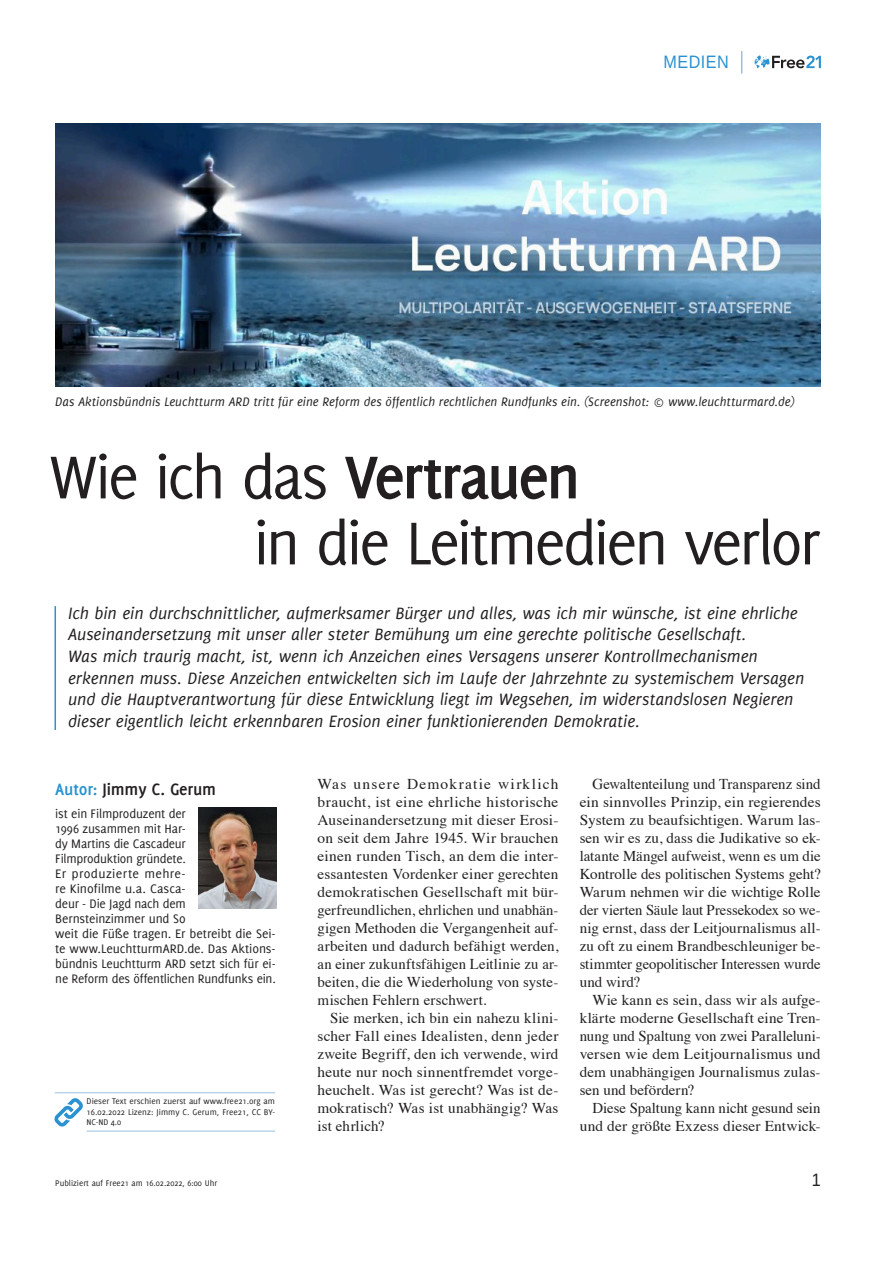
<style>
.page{position:relative;width:893px;height:1263px;background:#fff}
.page>*{position:absolute;margin:0;border:0;box-sizing:border-box;transform-origin:0 0}
.t1{font:66px/66px "Delicious";letter-spacing:-.045em;color:#231f20}
.t2{font:italic 18px/21.6px "Delicious";color:#231f20}
.t3{font:700 18px "Delicious";letter-spacing:-.01em;color:#231f20}
.t4{font:18px "Liberation Sans";letter-spacing:.03em;color:#2a92d0;scale:.9 1}
.t5{font:18px "Liberation Sans";color:#231f20;scale:.9 1}
.t6{font:15px/18px "Times";letter-spacing:.005em;color:#231f20;text-align:justify}
.t7{font:13.5px/15px "Delicious";letter-spacing:-.01em;color:#231f20}
.t8{font:italic 13.5px "Delicious";letter-spacing:.005em;color:#231f20}
.t9{font:9px/10.8px "Delicious";color:#231f20;text-align:justify}
.s1{font-weight:700}
.s2{color:#2a92d0}
</style>
<div class="page">
<svg style="left:755px;top:55px;width:66px;height:13px"></svg>
<svg style="left:741px;top:51px;width:1px;height:23px"></svg>
<hr style="left:55px;top:606px;width:1px;height:124px;background:#2a92d0">
<img style="left:55px;top:123px;width:766px;height:264px">
<img style="left:199px;top:808px;width:77px;height:101px">
<hr style="left:55px;top:1092px;width:220px;height:1px;background:#9abfe5">
<hr style="left:87px;top:1131px;width:188px;height:1px;background:#9abfe5">
<svg style="left:54px;top:1098px;width:29px;height:29px"></svg>
<p class="t4" style="left:663px;top:51px;width:74px">MEDIEN</p>
<p class="t8" style="left:55px;top:394px;width:741px">Das Aktionsbündnis Leuchtturm ARD tritt für eine Reform des öffentlich rechtlichen Rundfunks ein. (Screenshot: © www.leuchtturmard.de)</p>
<h1 class="t1" style="left:254px;top:443px;width:569px;text-indent:-204px">Wie ich das <span class="s1">Vertrauen<br></span>in die Leitmedien verlor</h1>
<p class="t2" style="left:68px;top:602px;width:738px">Ich bin ein durchschnittlicher, aufmerksamer Bürger und alles, was ich mir wünsche, ist eine ehrliche Auseinandersetzung mit unser aller steter Bemühung um eine gerechte politische Gesellschaft.<br>Was mich traurig macht, ist, wenn ich Anzeichen eines Versagens unserer Kontrollmechanismen erkennen muss. Diese Anzeichen entwickelten sich im Laufe der Jahrzehnte zu systemischem Versagen und die Hauptverantwortung für diese Entwicklung liegt im Wegsehen, im widerstandslosen Negieren dieser eigentlich leicht erkennbaren Erosion einer funktionierenden Demokratie.</p>
<p class="t3" style="left:55px;top:779px;width:162px"><span class="s2">Autor:</span> Jimmy C. Gerum</p>
<p class="t7" style="left:55px;top:806px;width:222px">ist ein Filmproduzent der<br>1996 zusammen mit Har-<br>dy Martins die Cascadeur<br>Filmproduktion gründete.<br>Er produzierte mehre-<br>re Kinofilme u.a. Casca-<br>deur - Die Jagd nach dem<br>Bernsteinzimmer und So<br>weit die Füße tragen. Er betreibt die Sei&shy;te www.LeuchtturmARD.de. Das Aktions&shy;bündnis Leuchtturm ARD setzt sich für ei&shy;ne Reform des öffentlichen Rundfunks ein.</p>
<p class="t9" style="left:87px;top:1095px;width:190px">Dieser Text erschien zuerst auf www.free21.org am 16.02.2022 Lizenz: Jimmy C. Gerum, Free21, CC BY-NC-ND 4.0</p>
<p class="t6" style="left:317px;top:774px;width:242px">Was unsere Demokratie wirklich braucht, ist eine ehrliche historische Auseinandersetzung mit dieser Erosi&shy;on seit dem Jahre 1945. Wir brauchen einen runden Tisch, an dem die inter&shy;essantesten Vordenker einer gerechten demokratischen Gesellschaft mit bür&shy;gerfreundlichen, ehrlichen und unabhän&shy;gigen Methoden die Vergangenheit auf&shy;arbeiten und dadurch befähigt werden, an einer zukunftsfähigen Leitlinie zu ar&shy;beiten, die die Wiederholung von syste&shy;mischen Fehlern erschwert.</p>
<p class="t6" style="left:317px;top:1008px;width:242px;text-indent:13px">Sie merken, ich bin ein nahezu klini&shy;scher Fall eines Idealisten, denn jeder zweite Begriff, den ich verwende, wird heute nur noch sinnentfremdet vorge&shy;heuchelt. Was ist gerecht? Was ist de&shy;mokratisch? Was ist unabhängig? Was ist ehrlich?</p>
<p class="t6" style="left:580px;top:774px;width:242px;text-indent:13px">Gewaltenteilung und Transparenz sind ein sinnvolles Prinzip, ein regierendes System zu beaufsichtigen. Warum las&shy;sen wir es zu, dass die Judikative so ek&shy;latante Mängel aufweist, wenn es um die Kontrolle des politischen Systems geht?<br>Warum nehmen wir die wichtige Rolle der vierten Säule laut Pressekodex so we&shy;nig ernst, dass der Leitjournalismus all&shy;zu oft zu einem Brandbeschleuniger be&shy;stimmter geopolitischer Interessen wurde und wird?</p>
<p class="t6" style="left:580px;top:990px;width:242px;text-indent:13px">Wie kann es sein, dass wir als aufge&shy;klärte moderne Gesellschaft eine Tren&shy;nung und Spaltung von zwei Paralleluni&shy;versen wie dem Leitjournalismus und dem unabhängigen Journalismus zulas&shy;sen und befördern?</p>
<p class="t6" style="left:580px;top:1098px;width:242px;text-align:right">Diese Spaltung kann nicht gesund sein und der größte Exzess dieser Entwick-</p>
<p class="t9" style="left:55px;top:1177px;width:163px">Publiziert auf Free21 am 16.02.2022, 6:00 Uhr</p>
<p class="t5" style="left:812px;top:1168px;width:12px">1</p>
</div>
